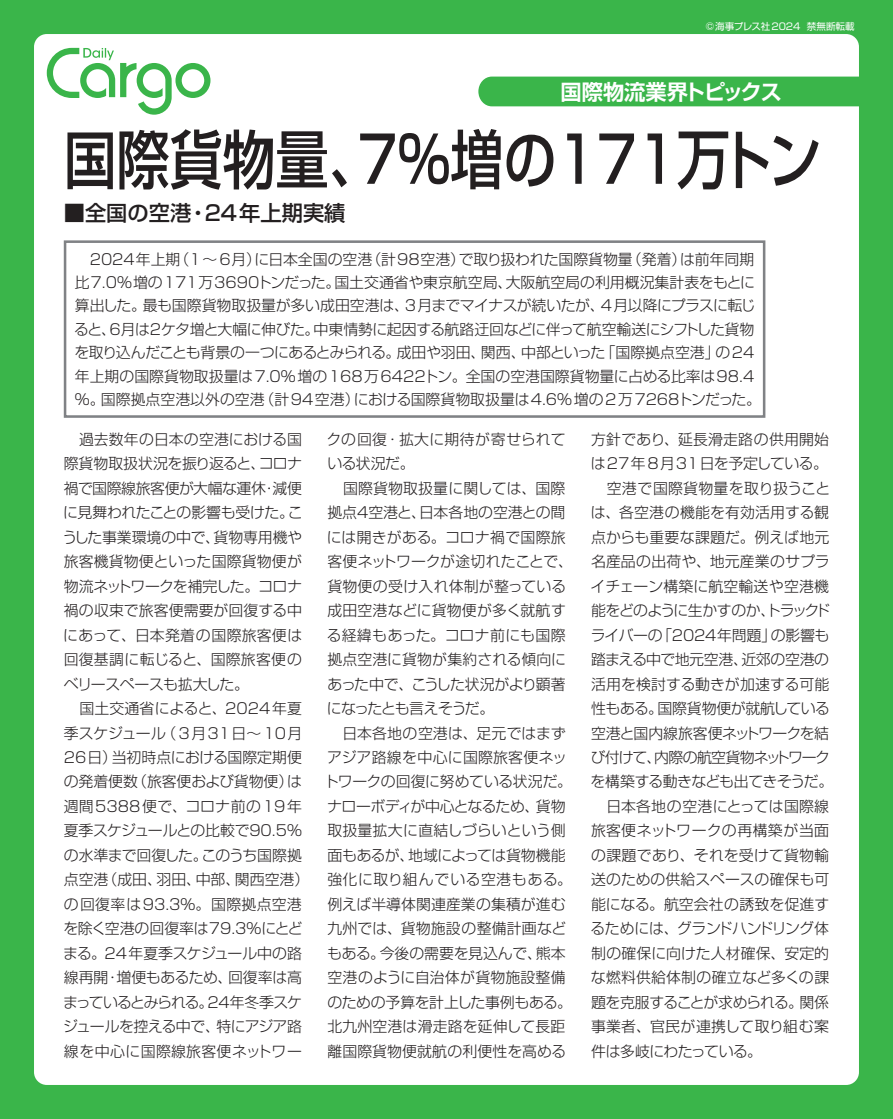
<style>
.page{position:relative;width:893px;height:1119px;background:#fff}
.page>*{position:absolute;margin:0;border:0;box-sizing:border-box;transform-origin:0 0}
.t1{font:500 63.75px "Shin Go Pro";color:#231f20;scale:.83 1}
.t2{font:500 21.3px "Shin Go Pro";color:#231f20}
.t3{font:700 21.3px "Shin Go Pro De";letter-spacing:-.02em;color:#fff}
.t4{font:300 14.85px/24.5px "Shin Go Pro";color:#231f20}
.t5{font:9.6px "Shin Go Pro";color:#fff}
</style>
<div class="page">
<div style="left:0;top:0;width:893px;height:1118px;background:#3ab54a"></div>
<div style="left:34px;top:34px;width:825px;height:1050px;background:#fff;border-radius:13px"></div>
<svg style="left:47px;top:48px;width:163px;height:67px"></svg>
<div style="left:478px;top:77px;width:381px;height:29px;background:#3ab54a"></div>
<div style="left:64px;top:240px;width:701px;height:178px;border:3px solid #808285"></div>
<p class="t5" style="left:706px;top:18px;width:151px">©海事プレス社2024 禁無断転載</p>
<h2 class="t3" style="left:560px;top:74px;width:223px">国際物流業界トピックス</h2>
<h1 class="t1" style="left:64px;top:107px;width:914px">国際貨物量、7%増の171万トン</h1>
<h2 class="t2" style="left:64px;top:195px;width:283px">■全国の空港・24年上期実績</h2>
<p class="t4" style="left:74px;top:245px;width:688px;line-height:23.4px">　2024年上期（1～6月）に日本全国の空港（計98空港）で取り扱われた国際貨物量（発着）は前年同期比7.0%増の171万3690トンだった。国土交通省や東京航空局、大阪航空局の利用概況集計表をもとに算出した。最も国際貨物取扱量が多い成田空港は、3月までマイナスが続いたが、4月以降にプラスに転じると、6月は2ケタ増と大幅に伸びた。中東情勢に起因する航路迂回などに伴って航空輸送にシフトした貨物を取り込んだことも背景の一つにあるとみられる。成田や羽田、関西、中部といった「国際拠点空港」の24年上期の国際貨物取扱量は7.0%増の168万6422トン。全国の空港国際貨物量に占める比率は98.4 %。国際拠点空港以外の空港（計94空港）における国際貨物取扱量は4.6%増の2万7268トンだった。</p>
<p class="t4" style="left:590px;top:425px;width:244px">方針であり、延長滑走路の供用開始は27年8月31日を予定している。　空港で国際貨物量を取り扱うことは、各空港の機能を有効活用する観点からも重要な課題だ。例えば地元名産品の出荷や、地元産業のサプライチェーン構築に航空輸送や空港機能をどのように生かすのか、トラックドライバーの「2024年問題」の影響も踏まえる中で地元空港、近郊の空港の活用を検討する動きが加速する可能性もある。国際貨物便が就航している空港と国内線旅客便ネットワークを結び付けて、内際の航空貨物ネットワークを構築する動きなども出てきそうだ。　日本各地の空港にとっては国際線旅客便ネットワークの再構築が当面の課題であり、それを受けて貨物輸送のための供給スペースの確保も可能になる。航空会社の誘致を促進するためには、グランドハンドリング体制の確保に向けた人材確保、安定的な燃料供給体制の確立など多くの課題を克服することが求められる。関係事業者、官民が連携して取り組む案件は多岐にわたっている。</p>
<p class="t4" style="left:62px;top:425px;width:248px">　過去数年の日本の空港における国際貨物取扱状況を振り返ると、コロナ禍で国際線旅客便が大幅な運休・減便に見舞われたことの影響も受けた。こうした事業環境の中で、貨物専用機や旅客機貨物便といった国際貨物便が物流ネットワークを補完した。コロナ禍の収束で旅客便需要が回復する中にあって、日本発着の国際旅客便は回復基調に転じると、国際旅客便のベリースペースも拡大した。<br>　国土交通省によると、2024年夏季スケジュール（3月31日～10月<br>26日）当初時点における国際定期便の発着便数（旅客便および貨物便）は週間5388便で、コロナ前の19年夏季スケジュールとの比較で90.5%の水準まで回復した。このうち国際拠点空港（成田、羽田、中部、関西空港）の回復率は93.3%。国際拠点空港を除く空港の回復率は79.3%にとどまる。24年夏季スケジュール中の路線再開・増便もあるため、回復率は高まっているとみられる。24年冬季スケジュールを控える中で、特にアジア路線を中心に国際線旅客便ネットワー</p>
<p class="t4" style="left:324px;top:425px;width:250px">クの回復・拡大に期待が寄せられている状況だ。<br>　国際貨物取扱量に関しては、国際拠点4空港と、日本各地の空港との間には開きがある。コロナ禍で国際旅客便ネットワークが途切れたことで、貨物便の受け入れ体制が整っている成田空港などに貨物便が多く就航する経緯もあった。コロナ前にも国際拠点空港に貨物が集約される傾向にあった中で、こうした状況がより顕著になったとも言えそうだ。<br>　日本各地の空港は、足元ではまずアジア路線を中心に国際旅客便ネットワークの回復に努めている状況だ。ナローボディが中心となるため、貨物取扱量拡大に直結しづらいという側面もあるが、地域によっては貨物機能強化に取り組んでいる空港もある。例えば半導体関連産業の集積が進む九州では、貨物施設の整備計画などもある。今後の需要を見込んで、熊本空港のように自治体が貨物施設整備のための予算を計上した事例もある。北九州空港は滑走路を延伸して長距離国際貨物便就航の利便性を高める</p>
</div>
